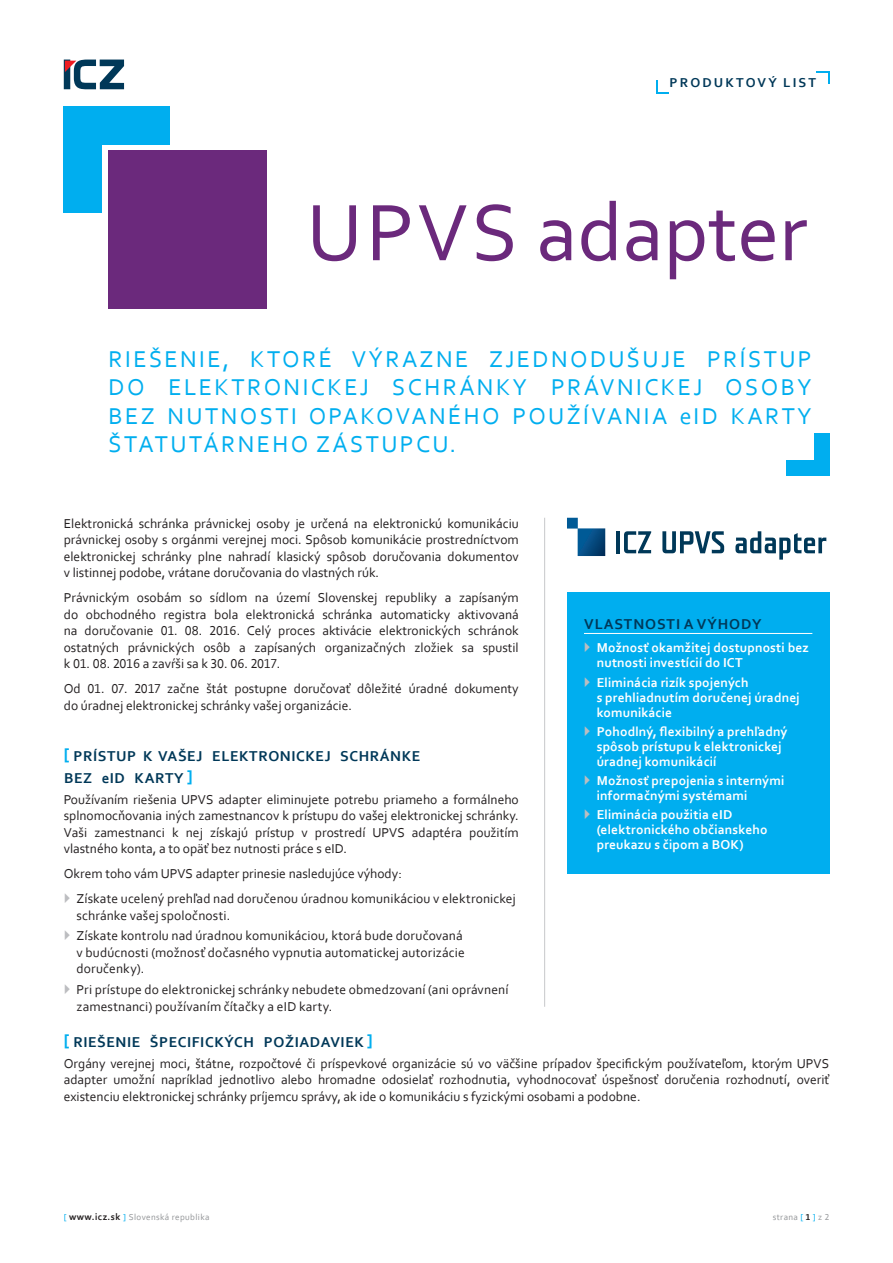
<style>
.page{position:relative;width:893px;height:1263px;background:#fff}
.page>*{position:absolute;margin:0;border:0;box-sizing:border-box;transform-origin:0 0}
._10_Nadpis_01{font:84px "Corbel";color:#6b297c}
._02_Perex{font:24px/28.5px "Corbel";letter-spacing:.1em;color:#00aeef;text-align:justify}
.MEZITITULEK_-_bracke{font:700 15px/21.6px "Corbel";letter-spacing:.04em;color:#003858}
._41_Rám_nadpis{font:700 15px "Corbel";letter-spacing:.06em;color:#003858}
._00_Text_základ{font:13.5px/16.5px "Corbel";color:#231f20;text-align:justify}
.t1{font:700 13.5px/15px "Corbel";letter-spacing:.01em;color:#fff}
._21_Označení_typu_do{font:700 13.5px "Corbel";letter-spacing:.16em;color:#003858}
._99_zapati_linka_pod{font:9px "Corbel";letter-spacing:.04em;color:#939598}
.s1{font-size:18px;color:#00aeef}
.s2{color:#00aeef}
.s3{font-weight:700;font-size:9.75px;color:#231f20}
.s4{font-weight:700;color:#231f20}
</style>
<div class="page">
<svg style="left:64px;top:60px;width:1px;height:29px"></svg>
<svg style="left:65px;top:60px;width:59px;height:29px"></svg>
<div style="left:64px;top:106px;width:106px;height:39px;background:#00aeef"></div>
<div style="left:64px;top:106px;width:38px;height:107px;background:#00aeef"></div>
<div style="left:787px;top:460px;width:42px;height:16px;background:#00aeef"></div>
<div style="left:814px;top:433px;width:15px;height:43px;background:#00aeef"></div>
<hr style="left:544px;top:518px;width:1px;height:489px;background:#c7c8ca">
<div style="left:567px;top:592px;width:262px;height:282px;background:#00aeef"></div>
<hr style="left:584px;top:633px;width:228px;height:1px;background:#fff">
<svg style="left:816px;top:71px;width:13px;height:13px"></svg>
<svg style="left:656px;top:81px;width:13px;height:12px"></svg>
<div style="left:108px;top:151px;width:158px;height:158px;background:#6b297c"></div>
<hr style="left:616px;top:531px;width:4px;height:22px;background:#003858">
<svg style="left:624px;top:531px;width:27px;height:22px"></svg>
<svg style="left:662px;top:531px;width:62px;height:22px"></svg>
<svg style="left:735px;top:531px;width:91px;height:29px"></svg>
<svg style="left:567px;top:518px;width:38px;height:38px"></svg>
<p class="_21_Označení_typu_do" style="left:669px;top:74px;width:148px">PRODUKTOVÝ LIST</p>
<p class="_10_Nadpis_01" style="left:306px;top:180px;width:502px">UPVS adapter</p>
<p class="_02_Perex" style="left:109px;top:344px;width:705px">RIEŠENIE, KTORÉ VÝRAZNE ZJEDNODUŠUJE PRÍSTUP DO ELEKTRONICKEJ SCHRÁNKY PRÁVNICKEJ OSOBY BEZ NUTNOSTI OPAKOVANÉHO POUŽÍVANIA eID KARTY ŠTATUTÁRNEHO ZÁSTUPCU.</p>
<p class="_00_Text_základ" style="left:64px;top:515px;width:456px">Elektronická schránka právnickej osoby je určená na elektronickú komunikáciu právnickej osoby s orgánmi verejnej moci. Spôsob komunikácie prostredníctvom elektronickej schránky plne nahradí klasický spôsob doručovania dokumentov v listinnej podobe, vrátane doručovania do vlastných rúk.</p>
<p class="_00_Text_základ" style="left:64px;top:589px;width:456px">Právnickým osobám so sídlom na území Slovenskej republiky a zapísaným do obchodného registra bola elektronická schránka automaticky aktivovaná na doručovanie 01. 08. 2016. Celý proces aktivácie elektronických schránok ostatných právnických osôb a zapísaných organizačných zložiek sa spustil k 01. 08. 2016 a zavŕši sa k 30. 06. 2017.</p>
<p class="_00_Text_základ" style="left:64px;top:680px;width:456px">Od 01. 07. 2017 začne štát postupne doručovať dôležité úradné dokumenty do úradnej elektronickej schránky vašej organizácie.</p>
<p class="MEZITITULEK_-_bracke" style="left:64px;top:745px;width:358px"><span class="s1">[</span> PRÍSTUP K VAŠEJ ELEKTRONICKEJ SCHRÁNKE<br>BEZ eID KARTY <span class="s1">]</span></p>
<p class="_00_Text_základ" style="left:64px;top:790px;width:456px">Používaním riešenia UPVS adapter eliminujete potrebu priameho a formálneho splnomocňovania iných zamestnancov k prístupu do vašej elektronickej schránky.<br>Vaši zamestnanci k nej získajú prístup v prostredí UPVS adaptéra použitím vlastného konta, a to opäť bez nutnosti práce s eID.</p>
<p class="_00_Text_základ" style="left:64px;top:865px;width:340px">Okrem toho vám UPVS adapter prinesie nasledujúce výhody:</p>
<p class="_00_Text_základ" style="left:77px;top:890px;width:441px">Získate ucelený prehľad nad doručenou úradnou komunikáciou v elektronickej schránke vašej spoločnosti.</p>
<p class="_00_Text_základ" style="left:77px;top:927px;width:390px;text-align:left">Získate kontrolu nad úradnou komunikáciou, ktorá bude doručovaná v budúcnosti (možnosť dočasného vypnutia automatickej autorizácie doručenky).</p>
<p class="_00_Text_základ" style="left:77px;top:981px;width:433px">Pri prístupe do elektronickej schránky nebudete obmedzovaní (ani oprávnení zamestnanci) používaním čítačky a eID karty.</p>
<p class="_41_Rám_nadpis" style="left:584px;top:614px;width:179px">VLASTNOSTI A VÝHODY</p>
<p class="t1" style="left:597px;top:640px;width:213px">Možnosť okamžitej dostupnosti bez nutnosti investícií do ICT</p>
<p class="t1" style="left:597px;top:674px;width:205px">Eliminácia rizík spojených<br>s prehliadnutím doručenej úradnej komunikácie</p>
<p class="t1" style="left:597px;top:723px;width:192px">Pohodlný, flexibilný a prehľadný spôsob prístupu k elektronickej úradnej komunikácií</p>
<p class="t1" style="left:597px;top:773px;width:189px">Možnosť prepojenia s internými informačnými systémami</p>
<p class="t1" style="left:597px;top:807px;width:172px">Eliminácia použitia eID (elektronického občianskeho preukazu s čipom a BOK)</p>
<p class="MEZITITULEK_-_bracke" style="left:64px;top:1030px;width:311px"><span class="s1">[</span> RIEŠENIE ŠPECIFICKÝCH POŽIADAVIEK <span class="s1">]</span></p>
<p class="_00_Text_základ" style="left:64px;top:1054px;width:767px">Orgány verejnej moci, štátne, rozpočtové či príspevkové organizácie sú vo väčšine prípadov špecifickým používateľom, ktorým UPVS adapter umožní napríklad jednotlivo alebo hromadne odosielať rozhodnutia, vyhodnocovať úspešnosť doručenia rozhodnutí, overiť existenciu elektronickej schránky príjemcu správy, ak ide o komunikáciu s fyzickými osobami a podobne.</p>
<p class="_99_zapati_linka_pod" style="left:64px;top:1212px;width:147px"><span class="s2">[</span> <span class="s3">www.icz.sk</span> <span class="s2">]</span> Slovenská republika</p>
<p class="_99_zapati_linka_pod" style="left:773px;top:1212px;width:58px">strana <span class="s2">[</span> <span class="s4">1</span> <span class="s2">]</span> z 2</p>
</div>
